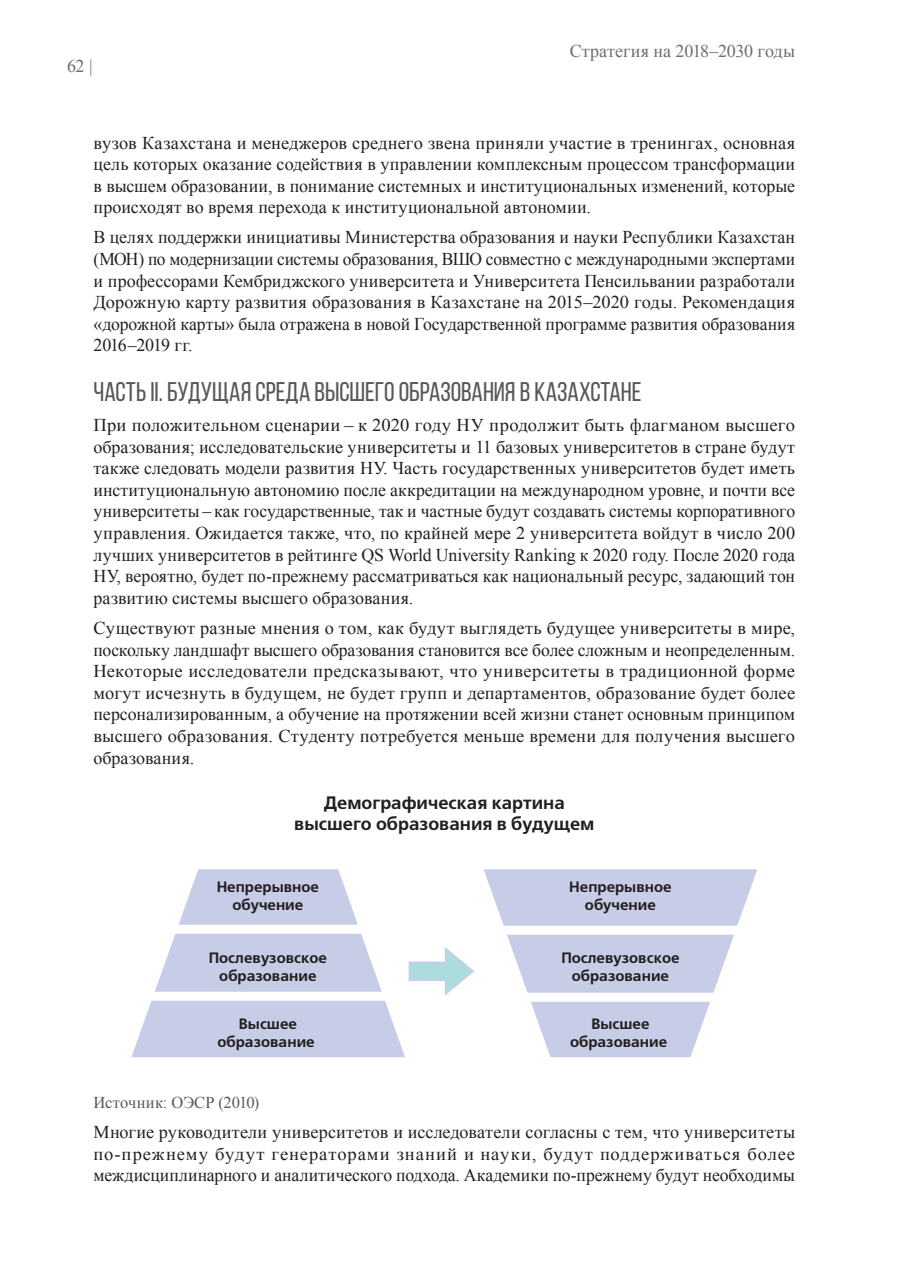
<style>
.page{position:relative;width:910px;height:1280px;background:#fff}
.page>*{position:absolute;margin:0;border:0;box-sizing:border-box;transform-origin:0 0}
.t1{font:27px "Bebas Neue";letter-spacing:-.005em;color:#57585a}
.t2{font:18px/21.6px "Times New Roman";color:#231f20;text-align:justify}
.t3{font:700 18px/21.6px "DS Free Set";color:#231f20;text-align:center}
.t4{font:18px "Times New Roman";letter-spacing:-.005em;color:#6c6d70}
.t5{font:16.5px "Times New Roman";color:#57585a}
.t6{font:700 15px/18px "DS Free Set";color:#231f20;text-align:center}
</style>
<div class="page">
<svg style="left:131px;top:869px;width:626px;height:189px"></svg>
<p class="t4" style="left:67px;top:54px;width:27px">62 |</p>
<p class="t4" style="left:570px;top:39px;width:227px">Стратегия на 2018–2030 годы</p>
<p class="t2" style="left:94px;top:131px;width:703px">вузов Казахстана и менеджеров среднего звена приняли участие в тренингах, основная цель которых оказание содействия в управлении комплексным процессом трансформации в высшем образовании, в понимание системных и институциональных изменений, которые происходят во время перехода к институциональной автономии.</p>
<p class="t2" style="left:94px;top:226px;width:703px">В целях поддержки инициативы Министерства образования и науки Республики Казахстан (МОН) по модернизации системы образования, ВШО совместно с международными экспертами и профессорами Кембриджского университета и Университета Пенсильвании разработали Дорожную карту развития образования в Казахстане на 2015–2020 годы. Рекомендация «дорожной карты» была отражена в новой Государственной программе развития образования 2016–2019 гг.</p>
<h1 class="t1" style="left:94px;top:377px;width:549px">Часть II. Будущая среда высшего образования в Казахстане</h1>
<p class="t2" style="left:94px;top:414px;width:703px">При положительном сценарии – к 2020 году НУ продолжит быть флагманом высшего образования; исследовательские университеты и 11 базовых университетов в стране будут также следовать модели развития НУ. Часть государственных университетов будет иметь институциональную автономию после аккредитации на международном уровне, и почти все университеты – как государственные, так и частные будут создавать системы корпоративного управления. Ожидается также, что, по крайней мере 2 университета войдут в число 200 лучших университетов в рейтинге QS World University Ranking к 2020 году. После 2020 года НУ, вероятно, будет по-прежнему рассматриваться как национальный ресурс, задающий тон развитию системы высшего образования.</p>
<p class="t2" style="left:94px;top:617px;width:703px">Существуют разные мнения о том, как будут выглядеть будущее университеты в мире, поскольку ландшафт высшего образования становится все более сложным и неопределенным.<br>Некоторые исследователи предсказывают, что университеты в традиционной форме могут исчезнуть в будущем, не будет групп и департаментов, образование будет более персонализированным, а обучение на протяжении всей жизни станет основным принципом высшего образования. Студенту потребуется меньше времени для получения высшего образования.</p>
<p class="t3" style="left:294px;top:792px;width:302px">Демографическая картина высшего образования в будущем</p>
<p class="t6" style="left:217px;top:878px;width:104px">Непрерывное обучение</p>
<p class="t6" style="left:209px;top:949px;width:120px">Послевузовское образование</p>
<p class="t6" style="left:218px;top:1015px;width:99px">Высшее образование</p>
<p class="t6" style="left:569px;top:878px;width:104px">Непрерывное обучение</p>
<p class="t6" style="left:561px;top:949px;width:120px">Послевузовское образование</p>
<p class="t6" style="left:570px;top:1015px;width:99px">Высшее образование</p>
<p class="t5" style="left:94px;top:1091px;width:167px">Источник: ОЭСР (2010)</p>
<p class="t2" style="left:94px;top:1121px;width:703px">Многие руководители университетов и исследователи согласны с тем, что университеты по-прежнему будут генераторами знаний и науки, будут поддерживаться более междисциплинарного и аналитического подхода. Академики по-прежнему будут необходимы</p>
</div>
